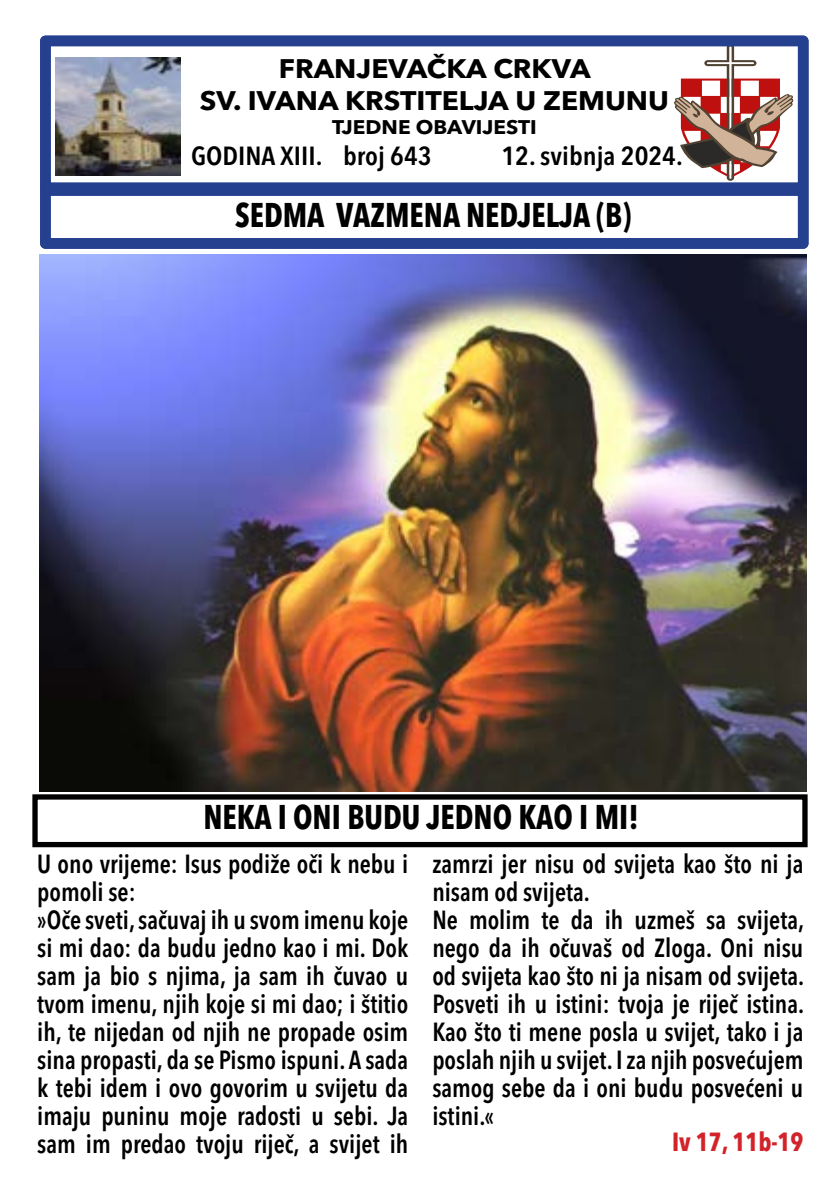
<style>
.page{position:relative;width:840px;height:1191px;background:#fff}
.page>*{position:absolute;margin:0;border:0;box-sizing:border-box;transform-origin:0 0}
.t1{font:700 condensed 34px "Avenir Next LT Pro";color:#000;scale:.94 1}
.t2{font:700 26.6px/32px "Avenir Next LT Pro";color:#000;text-align:center;scale:1.06 1}
.t3{font:600 condensed 26px/28px "Avenir Next LT Pro";color:#000;scale:.95 1}
.t4{font:600 condensed 26px "Avenir Next LT Pro";color:#000;scale:1.06 1}
.t5{font:700 condensed 26px "Avenir Next LT Pro";color:#d2232a;scale:.95 1}
.t6{font:700 19.6px "Avenir Next LT Pro";color:#000;scale:1.06 1}
</style>
<div class="page">
<div style="left:40px;top:185px;width:768px;height:64px;border:11px solid #25408f"></div>
<div style="left:40px;top:185px;width:768px;height:64px;border:5px solid #25408f;border-radius:3px"></div>
<div style="left:49px;top:194px;width:750px;height:46px;border:2px solid #25408f"></div>
<svg style="left:674px;top:48px;width:119px;height:133px"></svg>
<div style="left:40px;top:36px;width:768px;height:157px;border:11px solid #25408f"></div>
<div style="left:40px;top:36px;width:768px;height:157px;border:5px solid #25408f;border-radius:3px"></div>
<div style="left:49px;top:44px;width:750px;height:140px;border:2px solid #25408f"></div>
<img style="left:55px;top:57px;width:125px;height:118px">
<div style="left:32px;top:794px;width:775px;height:53px;border:5px solid #000"></div>
<img style="left:40px;top:254px;width:765px;height:537px">
<p class="t2" style="left:200px;top:53px;width:444px">FRANJEVAČKA CRKVA<br>SV. IVANA KRSTITELJA U ZEMUNU</p>
<p class="t6" style="left:332px;top:115px;width:194px">TJEDNE OBAVIJESTI</p>
<p class="t4" style="left:191px;top:140px;width:228px">GODINA XIII. broj 643</p>
<p class="t4" style="left:501px;top:140px;width:172px">12. svibnja 2024.</p>
<h1 class="t1" style="left:235px;top:194px;width:423px">SEDMA VAZMENA NEDJELJA (B)</h1>
<h1 class="t1" style="left:203px;top:796px;width:464px">NEKA I ONI BUDU JEDNO KAO I MI!</h1>
<p class="t3" style="left:37px;top:849px;width:392px">U ono vrijeme: Isus podiže oči k nebu i pomoli se:<br>»Oče sveti, sačuvaj ih u svom imenu koje si mi dao: da budu jedno kao i mi. Dok sam ja bio s njima, ja sam ih čuvao u tvom imenu, njih koje si mi dao; i štitio ih, te nijedan od njih ne propade osim sina propasti, da se Pismo ispuni. A sada k tebi idem i ovo govorim u svijetu da imaju puninu moje radosti u sebi. Ja sam im predao tvoju riječ, a svijet ih</p>
<p class="t3" style="left:432px;top:849px;width:393px">zamrzi jer nisu od svijeta kao što ni ja nisam od svijeta.<br>Ne molim te da ih uzmeš sa svijeta, nego da ih očuvaš od Zloga. Oni nisu od svijeta kao što ni ja nisam od svijeta.<br>Posveti ih u istini: tvoja je riječ istina.<br>Kao što ti mene posla u svijet, tako i ja poslah njih u svijet. I za njih posvećujem samog sebe da i oni budu posvećeni u istini.«</p>
<p class="t5" style="left:671px;top:1125px;width:140px">Iv 17, 11b-19</p>
</div>
